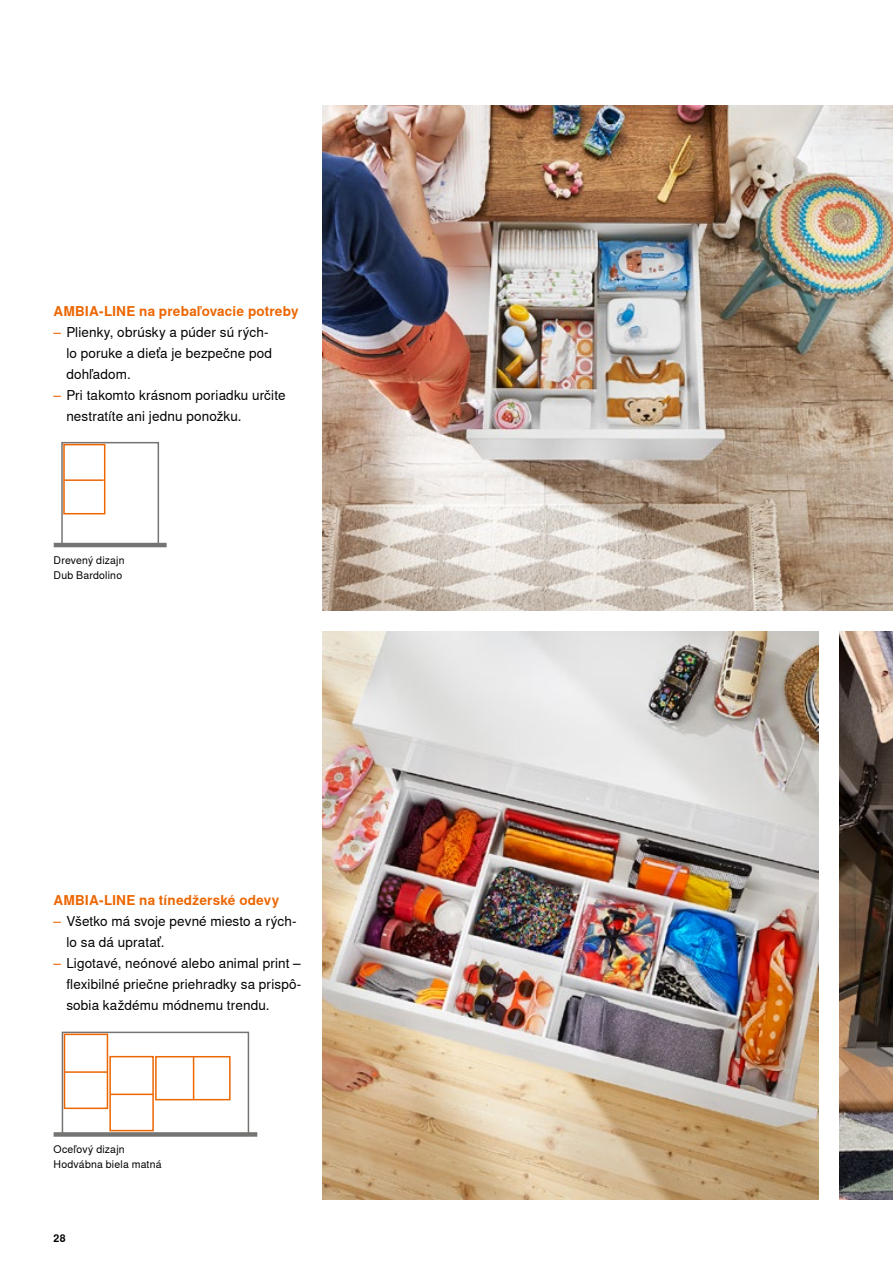
<style>
.page{position:relative;width:893px;height:1263px;background:#fff}
.page>*{position:absolute;margin:0;border:0;box-sizing:border-box;transform-origin:0 0}
.t1{font:13.5px/21px "Nimbus Sans Global";letter-spacing:.01em;color:#000}
._09_Copy_Orange_Bold{font:700 13.5px "Nimbus Sans Global";letter-spacing:.015em;color:#ec6602}
._07_Copy_Black_Regular_Left{font:10.5px/15px "Nimbus Sans Global";letter-spacing:.015em;color:#000}
.t2{font:700 10.5px "Nimbus Sans Global";color:#000}
.s1{color:#ec6602}
</style>
<div class="page">
<img style="left:323px;top:105px;width:570px;height:505px">
<img style="left:323px;top:631px;width:495px;height:569px">
<img style="left:839px;top:631px;width:54px;height:568px">
<div style="left:62px;top:1032px;width:187px;height:104px;border:2px solid #747473"></div>
<div style="left:54px;top:1132px;width:203px;height:5px;background:#747473"></div>
<div style="left:64px;top:1033px;width:44px;height:76px;border:2px solid #ec6602"></div>
<hr style="left:65px;top:1071px;width:43px;height:2px;background:#ec6602">
<div style="left:109px;top:1056px;width:45px;height:75px;border:2px solid #ec6602"></div>
<hr style="left:111px;top:1093px;width:42px;height:2px;background:#ec6602">
<div style="left:155px;top:1056px;width:76px;height:44px;border:2px solid #ec6602"></div>
<hr style="left:193px;top:1056px;width:1px;height:43px;background:#ec6602">
<div style="left:61px;top:442px;width:98px;height:105px;border:2px solid #747473"></div>
<hr style="left:54px;top:543px;width:113px;height:4px;background:#747473">
<div style="left:63px;top:444px;width:42px;height:70px;border:2px solid #ec6602"></div>
<hr style="left:64px;top:479px;width:40px;height:2px;background:#ec6602">
<p class="_09_Copy_Orange_Bold" style="left:54px;top:303px;width:247px">AMBIA-LINE na prebaľovacie potreby</p>
<p class="t1" style="left:66px;top:322px;width:207px;text-indent:-13px"><span class="s1">–</span> Plienky, obrúsky a púder sú rých&shy;lo poruke a dieťa je bezpečne pod dohľadom.</p>
<p class="t1" style="left:66px;top:385px;width:221px;text-indent:-13px"><span class="s1">–</span> Pri takomto krásnom poriadku určite nestratíte ani jednu ponožku.</p>
<p class="_07_Copy_Black_Regular_Left" style="left:54px;top:553px;width:73px">Drevený dizajn<br>Dub Bardolino</p>
<p class="_09_Copy_Orange_Bold" style="left:54px;top:893px;width:227px">AMBIA-LINE na tínedžerské odevy</p>
<p class="t1" style="left:66px;top:911px;width:232px;text-indent:-13px"><span class="s1">–</span> Všetko má svoje pevné miesto a rých&shy;lo sa dá upratať.</p>
<p class="t1" style="left:66px;top:953px;width:237px;text-align:justify;text-indent:-13px"><span class="s1">–</span> Ligotavé, neónové alebo animal print – flexibilné priečne priehradky sa prispô&shy;sobia každému módnemu trendu.</p>
<p class="_07_Copy_Black_Regular_Left" style="left:54px;top:1142px;width:109px">Oceľový dizajn<br>Hodvábna biela matná</p>
<p class="t2" style="left:54px;top:1232px;width:14px">28</p>
</div>
